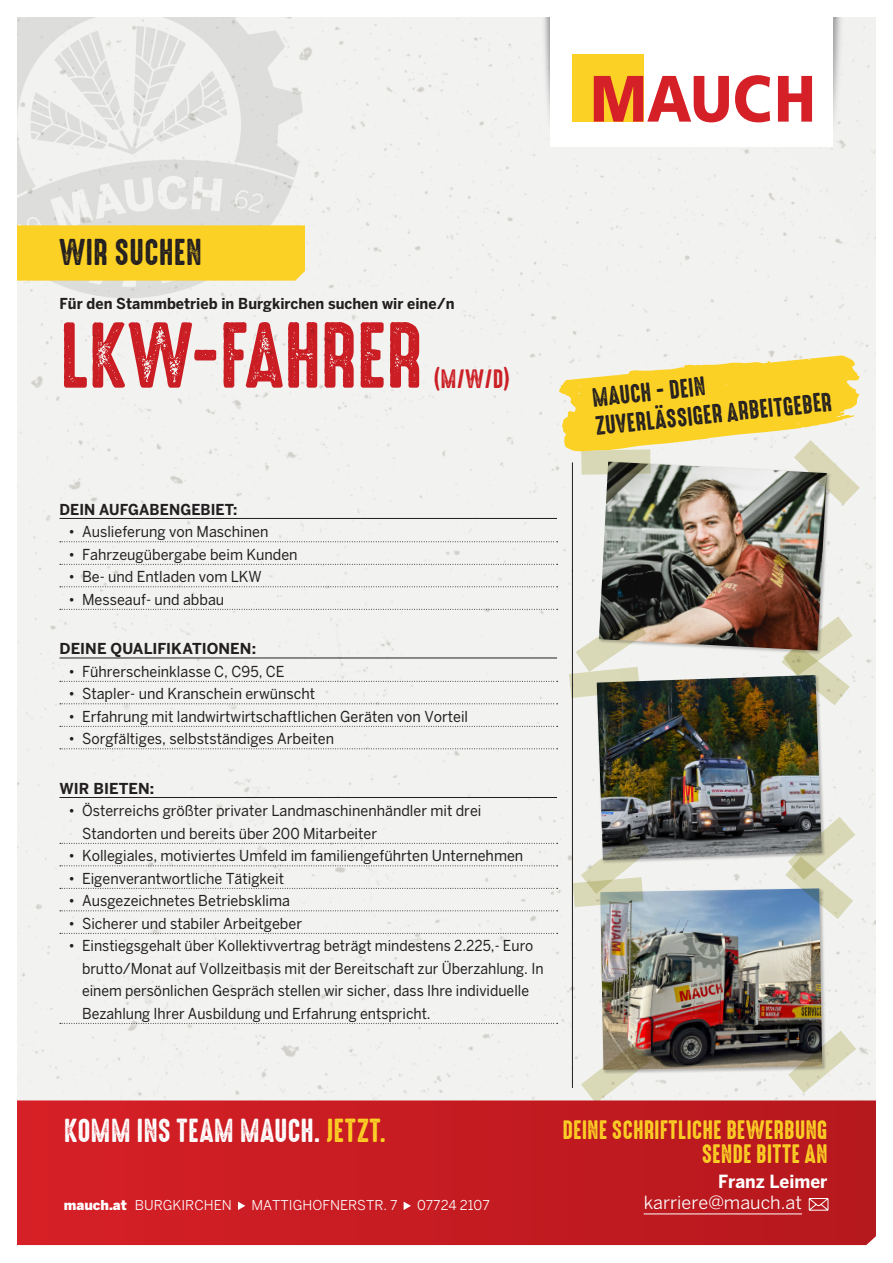
<style>
.page{position:relative;width:893px;height:1263px;background:#fff}
.page>*{position:absolute;margin:0;border:0;box-sizing:border-box;transform-origin:0 0}
.t1{font:84px "High Voltage Rough";letter-spacing:-.005em;color:#d62027}
.t2{font:33.6px "High Voltage Rough";letter-spacing:.005em;color:#231f20}
.t3{font:30px "High Voltage Rough";letter-spacing:.005em;color:#fff}
.t4{font:24px/24px "High Voltage Rough";letter-spacing:.005em;color:#fcd125;text-align:right}
.t5{font:24px/28.8px "High Voltage Rough";color:#231f20}
.t6{font:24px "High Voltage Rough";color:#d62027}
.t7{font:18px "Benton Sans";color:#fff}
.t8{font:700 18px "Benton Sans";color:#fff;scale:.95 1}
.t9{font:15px/22.5px "Benton Sans";color:#231f20;scale:.95 1}
.t10{font:700 15px "Benton Sans";color:#231f20;scale:.95 1}
.t11{font:700 15px "Benton Sans";color:#231f20}
.t12{font:700 15px "Benton Sans";color:#231f20;scale:.96 1}
.t13{font:13.5px "Benton Sans";color:#fff}
.s1{font-style:italic}
.s2{color:#fcd125}
.s3{font-weight:900}
</style>
<div class="page">
<div style="left:17px;top:17px;width:859px;height:1083px;background:#f2f3f1"></div>
<div style="left:17px;top:17px;width:321px;height:355px;background:#f2f3f1"></div>
<svg style="left:17px;top:17px;width:275px;height:9px"></svg>
<img style="left:833px;top:17px;width:12px;height:113px">
<img style="left:542px;top:17px;width:8px;height:113px">
<div style="left:550px;top:17px;width:283px;height:130px;background:#fff"></div>
<div style="left:572px;top:54px;width:71px;height:68px;background:#fcd125"></div>
<svg style="left:594px;top:75px;width:218px;height:47px"></svg>
<div style="left:599px;top:887px;width:227px;height:187px;background:#231f20;opacity:.3"></div>
<img style="left:600px;top:888px;width:222px;height:182px">
<svg style="left:788px;top:1031px;width:68px;height:62px"></svg>
<svg style="left:581px;top:1042px;width:69px;height:58px"></svg>
<div style="left:596px;top:674px;width:230px;height:190px;background:#231f20;opacity:.3"></div>
<img style="left:597px;top:675px;width:225px;height:185px">
<svg style="left:785px;top:817px;width:70px;height:102px"></svg>
<svg style="left:573px;top:832px;width:77px;height:75px"></svg>
<div style="left:598px;top:461px;width:233px;height:194px;background:#f2f3f0"></div>
<img style="left:600px;top:505px;width:227px;height:146px">
<svg style="left:781px;top:616px;width:71px;height:89px"></svg>
<svg style="left:569px;top:613px;width:77px;height:85px"></svg>
<hr style="left:572px;top:462px;width:1px;height:626px;background:#231f20">
<svg style="left:17px;top:26px;width:288px;height:276px"></svg>
<svg style="left:17px;top:1100px;width:859px;height:145px;background:#c51c22"></svg>
<hr style="left:644px;top:1214px;width:158px;height:1px;background:#fff">
<svg style="left:809px;top:1198px;width:19px;height:12px"></svg>
<svg style="left:238px;top:1201px;width:7px;height:9px"></svg>
<svg style="left:404px;top:1201px;width:7px;height:9px"></svg>
<hr style="left:60px;top:518px;width:497px;height:1px;background:#231f20">
<svg style="left:60px;top:541px;width:498px;height:1px"></svg>
<svg style="left:60px;top:564px;width:498px;height:1px"></svg>
<svg style="left:60px;top:586px;width:498px;height:1px"></svg>
<svg style="left:60px;top:609px;width:498px;height:1px"></svg>
<hr style="left:60px;top:658px;width:497px;height:1px;background:#231f20">
<svg style="left:60px;top:681px;width:498px;height:1px"></svg>
<svg style="left:60px;top:703px;width:498px;height:1px"></svg>
<svg style="left:60px;top:726px;width:498px;height:1px"></svg>
<svg style="left:60px;top:748px;width:498px;height:1px"></svg>
<hr style="left:60px;top:797px;width:497px;height:1px;background:#231f20">
<svg style="left:60px;top:843px;width:498px;height:1px"></svg>
<svg style="left:60px;top:865px;width:498px;height:1px"></svg>
<svg style="left:60px;top:888px;width:498px;height:1px"></svg>
<svg style="left:60px;top:910px;width:498px;height:1px"></svg>
<svg style="left:60px;top:933px;width:498px;height:1px"></svg>
<svg style="left:60px;top:1023px;width:498px;height:1px"></svg>
<svg style="left:559px;top:355px;width:301px;height:150px"></svg>
<h2 class="t2" style="left:60px;top:234px;width:144px">WIR SUCHEN</h2>
<p class="t10" style="left:60px;top:294px;width:417px">Für den Stammbetrieb in Burgkirchen suchen wir eine/n</p>
<h1 class="t1" style="left:60px;top:310px;width:365px">LKW-FAHRER</h1>
<h3 class="t6" style="left:434px;top:365px;width:77px">(M<span class="s1">I</span>W<span class="s1">I</span>D)</h3>
<p class="t12" style="left:60px;top:500px;width:187px">DEIN AUFGABENGEBIET:</p>
<p class="t9" style="left:69px;top:520px;width:212px">• Auslieferung von Maschinen</p>
<p class="t9" style="left:69px;top:543px;width:243px">• Fahrzeugübergabe beim Kunden</p>
<p class="t9" style="left:69px;top:565px;width:205px">• Be- und Entladen vom LKW</p>
<p class="t9" style="left:69px;top:588px;width:165px">• Messeauf- und abbau</p>
<p class="t11" style="left:60px;top:640px;width:198px">DEINE QUALIFIKATIONEN:</p>
<p class="t9" style="left:69px;top:660px;width:229px">• Führerscheinklasse C, C95, CE</p>
<p class="t9" style="left:69px;top:682px;width:261px">• Stapler- und Kranschein erwünscht</p>
<p class="t9" style="left:69px;top:705px;width:422px">• Erfahrung mit landwirtwirtschaftlichen Geräten von Vorteil</p>
<p class="t9" style="left:69px;top:727px;width:281px">• Sorgfältiges, selbstständiges Arbeiten</p>
<p class="t11" style="left:60px;top:779px;width:96px">WIR BIETEN:</p>
<p class="t9" style="left:82px;top:799px;width:422px;text-indent:-13px">• Österreichs größter privater Landmaschinenhändler mit drei<br>Standorten und bereits über 200 Mitarbeiter</p>
<p class="t9" style="left:69px;top:844px;width:480px">• Kollegiales, motiviertes Umfeld im familiengeführten Unternehmen</p>
<p class="t9" style="left:69px;top:867px;width:228px">• Eigenverantwortliche Tätigkeit</p>
<p class="t9" style="left:69px;top:889px;width:235px">• Ausgezeichnetes Betriebsklima</p>
<p class="t9" style="left:69px;top:912px;width:247px">• Sicherer und stabiler Arbeitgeber</p>
<p class="t9" style="left:82px;top:934px;width:487px;text-indent:-13px">• Einstiegsgehalt über Kollektivvertrag beträgt mindestens 2.225,- Euro brutto/Monat auf Vollzeitbasis mit der Bereitschaft zur Überzahlung. In einem persönlichen Gespräch stellen wir sicher, dass Ihre individuelle Bezahlung Ihrer Ausbildung und Erfahrung entspricht.</p>
<h3 class="t5" style="left:591px;top:384px;width:240px;rotate:-6deg">MAUCH - DEIN<br>ZUVERLÄSSIGER ARBEITGEBER</h3>
<h3 class="t3" style="left:64px;top:1114px;width:324px">KOMM INS TEAM MAUCH. <span class="s2">JETZT.</span></h3>
<p class="t13" style="left:64px;top:1197px;width:170px"><span class="s3">mauch.at</span> BURGKIRCHEN</p>
<p class="t13" style="left:251px;top:1197px;width:148px">MATTIGHOFNERSTR. 7</p>
<p class="t13" style="left:417px;top:1197px;width:74px">07724 2107</p>
<h3 class="t4" style="left:562px;top:1118px;width:267px">DEINE SCHRIFTLICHE BEWERBUNG<br>SENDE BITTE AN</h3>
<p class="t8" style="left:718px;top:1171px;width:117px">Franz Leimer</p>
<p class="t7" style="left:644px;top:1192px;width:160px">karriere@mauch.at</p>
</div>
